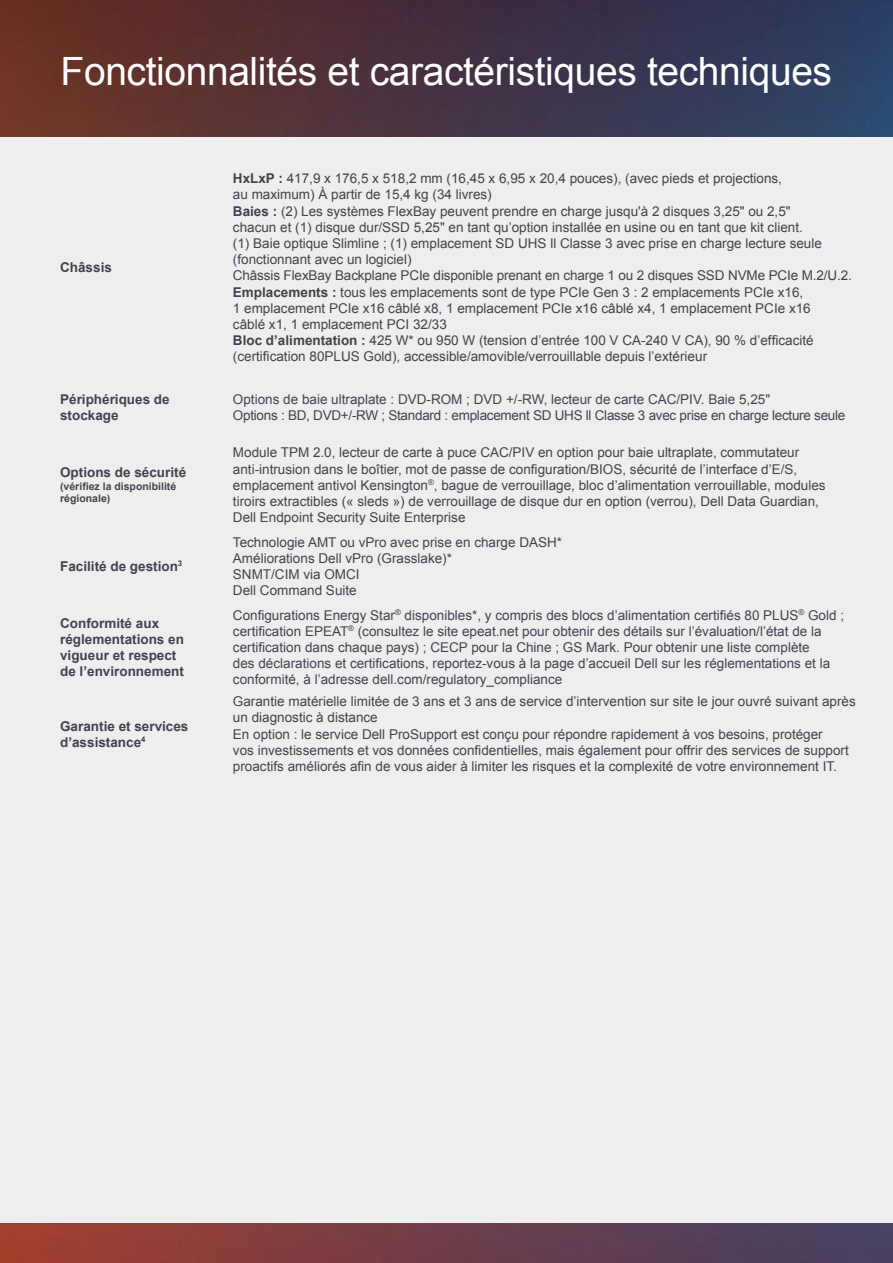
<style>
.page{position:relative;width:893px;height:1263px;background:#fff}
.page>*{position:absolute;margin:0;border:0;box-sizing:border-box;transform-origin:0 0}
.t1{font:39px "Arial";letter-spacing:-.01em;color:#fff}
.URL{font:13.5px/16.2px "Arial";color:#3e444f}
.URL-2{font:700 13.5px/16.2px "Arial";color:#3e444f}
.URL-3{font:13.5px "Arial";letter-spacing:-.02em;color:#3e444f}
.URL-4{font:700 10.5px/12.6px "Arial";color:#3e444f}
.s1{font-weight:700}
</style>
<div class="page">
<img style="left:0;top:0;width:893px;height:1263px">
<div style="left:0;top:138px;width:893px;height:1085px;background:#eee"></div>
<p class="t1" style="left:61px;top:44px;width:773px">Fonctionnalités et caractéristiques techniques</p>
<p class="URL-2" style="left:60px;top:260px;width:53px">Châssis</p>
<p class="URL" style="left:233px;top:170px;width:551px"><span class="s1">HxLxP :</span> 417,9 x 176,5 x 518,2 mm (16,45 x 6,95 x 20,4 pouces), (avec pieds et projections, au maximum) À partir de 15,4 kg (34 livres)</p>
<p class="URL" style="left:233px;top:203px;width:620px"><span class="s1">Baies :</span> (2) Les systèmes FlexBay peuvent prendre en charge jusqu'à 2 disques 3,25" ou 2,5"<br>chacun et (1) disque dur/SSD 5,25" en tant qu’option installée en usine ou en tant que kit client.<br>(1) Baie optique Slimline ; (1) emplacement SD UHS ll Classe 3 avec prise en charge lecture seule (fonctionnant avec un logiciel)<br>Châssis FlexBay Backplane PCIe disponible prenant en charge 1 ou 2 disques SSD NVMe PCIe M.2/U.2.</p>
<p class="URL" style="left:233px;top:284px;width:582px"><span class="s1">Emplacements :</span> tous les emplacements sont de type PCIe Gen 3 : 2 emplacements PCIe x16, 1 emplacement PCIe x16 câblé x8, 1 emplacement PCIe x16 câblé x4, 1 emplacement PCIe x16 câblé x1, 1 emplacement PCI 32/33<br><span class="s1">Bloc d’alimentation :</span> 425 W* ou 950 W (tension d’entrée 100 V CA-240 V CA), 90 % d’efficacité (certification 80PLUS Gold), accessible/amovible/verrouillable depuis l’extérieur</p>
<p class="URL-2" style="left:60px;top:392px;width:111px">Périphériques de stockage</p>
<p class="URL" style="left:233px;top:391px;width:539px">Options de baie ultraplate : DVD-ROM ; DVD +/-RW, lecteur de carte CAC/PIV. Baie 5,25"</p>
<p class="URL-3" style="left:233px;top:406px;width:614px">Options : BD, DVD+/-RW ; Standard : emplacement SD UHS ll Classe 3 avec prise en charge lecture seule</p>
<p class="URL-2" style="left:60px;top:464px;width:128px">Options de sécurité</p>
<p class="URL-4" style="left:60px;top:480px;width:118px">(vérifiez la disponibilité régionale)</p>
<p class="URL-2" style="left:60px;top:558px;width:124px">Facilité de gestion<sup>3</sup></p>
<p class="URL" style="left:233px;top:444px;width:594px">Module TPM 2.0, lecteur de carte à puce CAC/PIV en option pour baie ultraplate, commutateur anti-intrusion dans le boîtier, mot de passe de configuration/BIOS, sécurité de l’interface d’E/S, emplacement antivol Kensington<sup>®</sup>, bague de verrouillage, bloc d’alimentation verrouillable, modules tiroirs extractibles (« sleds ») de verrouillage de disque dur en option (verrou), Dell Data Guardian, Dell Endpoint Security Suite Enterprise</p>
<p class="URL" style="left:233px;top:534px;width:331px">Technologie AMT ou vPro avec prise en charge DASH*<br>Améliorations Dell vPro (Grasslake)*<br>SNMT/CIM via OMCI<br>Dell Command Suite</p>
<p class="URL-2" style="left:60px;top:615px;width:125px">Conformité aux réglementations en vigueur et respect de l’environnement</p>
<p class="URL" style="left:233px;top:607px;width:613px">Configurations Energy Star<sup>®</sup> disponibles*, y compris des blocs d’alimentation certifiés 80 PLUS<sup>®</sup> Gold ; certification EPEAT<sup>®</sup> (consultez le site epeat.net pour obtenir des détails sur l’évaluation/l’état de la certification dans chaque pays) ; CECP pour la Chine ; GS Mark. Pour obtenir une liste complète<br>des déclarations et certifications, reportez-vous à la page d’accueil Dell sur les réglementations et la conformité, à l’adresse dell.com/regulatory_compliance</p>
<p class="URL-2" style="left:60px;top:718px;width:130px">Garantie et services d’assistance<sup>4</sup></p>
<p class="URL" style="left:233px;top:693px;width:624px">Garantie matérielle limitée de 3 ans et 3 ans de service d’intervention sur site le jour ouvré suivant après un diagnostic à distance<br>En option : le service Dell ProSupport est conçu pour répondre rapidement à vos besoins, protéger<br>vos investissements et vos données confidentielles, mais également pour offrir des services de support proactifs améliorés afin de vous aider à limiter les risques et la complexité de votre environnement IT.</p>
</div>
